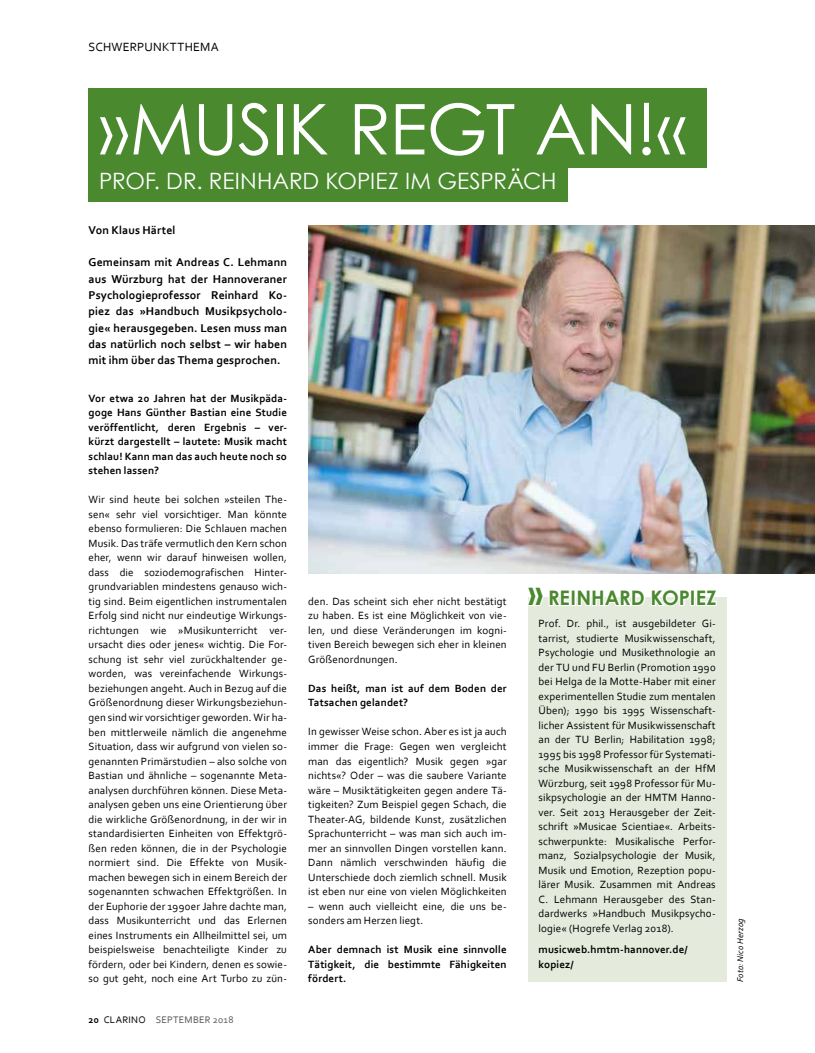
<style>
.page{position:relative;width:815px;height:1053px;background:#fff}
.page>*{position:absolute;margin:0;border:0;box-sizing:border-box;transform-origin:0 0}
.t1{font:70px "Century Gothic";letter-spacing:-.015em;color:#fff}
.t2{font:22.5px "Century Gothic";color:#fff}
.t3{font:700 20px "Century Gothic";color:#4b892f}
.t4{font:12.5px "Corbel Clarino";letter-spacing:.02em;color:#000}
.t5{font:11.88px/16.2px "Corbel Clarino Bold";letter-spacing:.01em;color:#000;text-align:justify}
.t6{font:11px/14.5px "Corbel Clarino";letter-spacing:.01em;color:#000;text-align:justify}
.t7{font:11px/14.5px "Corbel Clarino Bold";letter-spacing:.01em;color:#000;text-align:justify}
.t8{font:10px "Corbel Clarino";letter-spacing:.025em;color:#565655}
.t9{font:8.75px "Corbel Clarino Italic";letter-spacing:.015em;color:#000}
.s1{font-family:"Corbel Clarino Bold";color:#000}
.s2{color:#000}
.s3{font-size:32.5px}
</style>
<div class="page">
<div style="left:89px;top:89px;width:618px;height:79px;background:#4b892f"></div>
<div style="left:89px;top:159px;width:479px;height:43px;background:#4b892f"></div>
<div style="left:528px;top:597px;width:198px;height:384px;background:#e4ebdd"></div>
<svg style="left:528px;top:597px;width:189px;height:9px"></svg>
<img style="left:308px;top:225px;width:507px;height:348px">
<p class="t4" style="left:89px;top:41px;width:132px">SCHWERPUNKTTHEMA</p>
<h1 class="t1" style="left:99px;top:89px;width:589px">»MUSIK REGT AN!«</h1>
<h2 class="t2" style="left:99px;top:168px;width:459px">PROF. DR. REINHARD KOPIEZ IM GESPRÄCH</h2>
<p class="t5" style="left:89px;top:222px;width:88px">Von Klaus Härtel</p>
<p class="t5" style="left:89px;top:255px;width:200px">Gemeinsam mit Andreas C. Lehmann aus Würzburg hat der Hannoveraner Psychologieprofessor Reinhard Ko&shy;piez das »Handbuch Musikpsycholo&shy;gie« herausgegeben. Lesen muss man das natürlich noch selbst – wir haben mit ihm über das Thema gesprochen.</p>
<p class="t7" style="left:89px;top:391px;width:200px">Vor etwa 20 Jahren hat der Musikpäda&shy;goge Hans Günther Bastian eine Studie veröffentlicht, deren Ergebnis – ver&shy;kürzt dargestellt – lautete: Musik macht schlau! Kann man das auch heute noch so stehen lassen?</p>
<p class="t6" style="left:89px;top:493px;width:200px">Wir sind heute bei solchen »steilen The&shy;sen« sehr viel vorsichtiger. Man könnte ebenso formulieren: Die Schlauen machen Musik. Das träfe vermutlich den Kern schon eher, wenn wir darauf hinweisen wollen, dass die soziodemografischen Hinter&shy;grundvariablen mindestens genauso wich&shy;tig sind. Beim eigentlichen instrumentalen Erfolg sind nicht nur eindeutige Wirkungs&shy;richtungen wie »Musikunterricht ver&shy;ursacht dies oder jenes« wichtig. Die For&shy;schung ist sehr viel zurückhaltender ge&shy;worden, was vereinfachende Wirkungs&shy;beziehungen angeht. Auch in Bezug auf die Größenordnung dieser Wirkungsbeziehun&shy;gen sind wir vorsichtiger geworden. Wir ha&shy;ben mittlerweile nämlich die angenehme Situation, dass wir aufgrund von vielen so&shy;genannten Primärstudien – also solche von Bastian und ähnliche – sogenannte Meta&shy;analysen durchführen können. Diese Meta&shy;analysen geben uns eine Orientierung über die wirkliche Größenordnung, in der wir in standardisierten Einheiten von Effektgrö&shy;ßen reden können, die in der Psychologie normiert sind. Die Effekte von Musik&shy;machen bewegen sich in einem Bereich der sogenannten schwachen Effektgrößen. In der Euphorie der 1990er Jahre dachte man, dass Musikunterricht und das Erlernen eines Instruments ein Allheilmittel sei, um beispielsweise benachteiligte Kinder zu fördern, oder bei Kindern, denen es sowie&shy;so gut geht, noch eine Art Turbo zu zün-</p>
<p class="t8" style="left:89px;top:1015px;width:146px"><span class="s1">20</span> <span class="s2">CLARINO</span> SEPTEMBER 2018</p>
<p class="t6" style="left:308px;top:594px;width:200px">den. Das scheint sich eher nicht be stätigt zu haben. Es ist eine Möglichkeit von vie&shy;len, und diese Veränderungen im kogni&shy;tiven Bereich bewegen sich eher in kleinen Größenordnungen.</p>
<p class="t7" style="left:308px;top:681px;width:200px">Das heißt, man ist auf dem Boden der<br>Tatsachen gelandet?</p>
<p class="t6" style="left:308px;top:725px;width:200px">In gewisser Weise schon. Aber es ist ja auch immer die Frage: Gegen wen vergleicht man das eigentlich? Musik gegen »gar nichts«? Oder – was die saubere Variante wäre – Musiktätigkeiten gegen andere Tä&shy;tigkeiten? Zum Beispiel gegen Schach, die Theater-AG, bildende Kunst, zusätzlichen Sprachunterricht – was man sich auch im&shy;mer an sinnvollen Dingen vorstellen kann.<br>Dann nämlich verschwinden häufig die Unterschiede doch ziemlich schnell. Musik ist eben nur eine von vielen Möglichkeiten</p>
<p class="t6" style="left:308px;top:899px;width:200px">– wenn auch vielleicht eine, die uns be&shy;sonders am Herzen liegt.</p>
<p class="t7" style="left:308px;top:942px;width:200px">Aber demnach ist Musik eine sinnvolle Tätigkeit, die bestimmte Fähigkeiten fördert.</p>
<h3 class="t3" style="left:528px;top:586px;width:190px"><span class="s3">»</span> REINHARD KOPIEZ</h3>
<p class="t6" style="left:539px;top:616px;width:179px">Prof. Dr. phil., ist ausgebildeter Gi&shy;tarrist, studierte Musikwissenschaft, Psychologie und Musikethnologie an der TU und FU Berlin (Promotion 1990 bei Helga de la Motte-Haber mit einer experimentellen Studie zum mentalen Üben); 1990 bis 1995 Wissenschaft&shy;licher Assistent für Musikwissenschaft an der TU Berlin; Habilitation 1998; 1995 bis 1998 Professor für Systemati&shy;sche Musikwissenschaft an der HfM Würzburg, seit 1998 Professor für Mu&shy;sikpsychologie an der HMTM Hanno&shy;ver. Seit 2013 Herausgeber der Zeit&shy;schrift »Musicae Scientiae«. Arbeits&shy;schwerpunkte: Musikalische Perfor&shy;manz, Sozialpsychologie der Musik, Musik und Emotion, Rezeption popu&shy;lärer Musik. Zusammen mit Andreas C. Lehmann Herausgeber des Stan&shy;dardwerks »Handbuch Musikpsycho&shy;logie« (Hogrefe Verlag 2018).</p>
<p class="t7" style="left:539px;top:942px;width:151px">musicweb.hmtm-hannover.de/ kopiez/</p>
<p class="t9" style="left:737px;top:981px;width:65px;rotate:-90deg">Foto: Nico Herzog</p>
</div>
